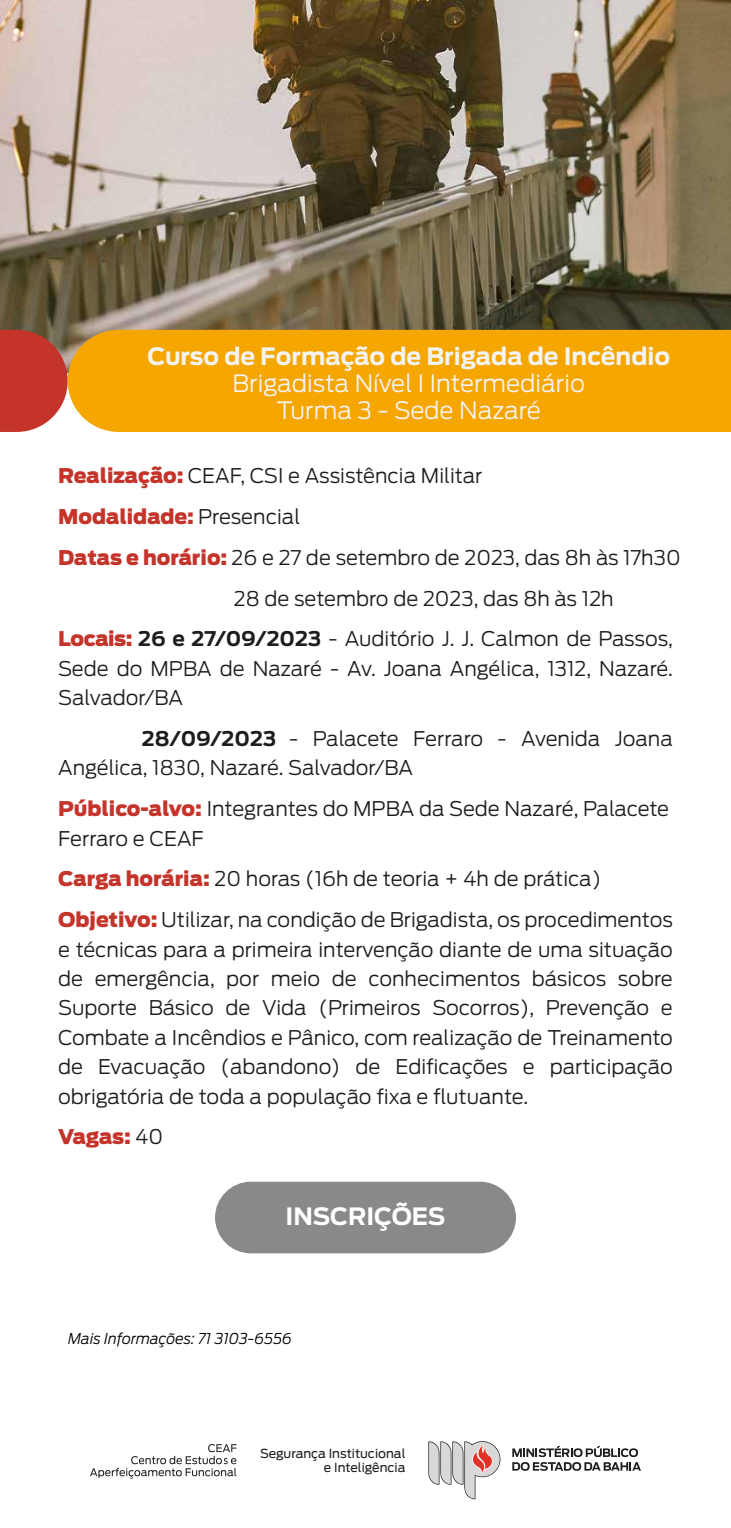
<style>
.page{position:relative;width:731px;height:1528px;background:#fff}
.page>*{position:absolute;margin:0;border:0;box-sizing:border-box;transform-origin:0 0}
.t1{font:300 23.71px/27.4px "Antenna";color:#f3f3f3;text-align:center}
.t2{font:700 23.71px "Antenna";color:#f3f3f3}
.t3{font:700 23.62px "Antenna";color:#fff}
.t4{font:300 20.12px/29.4px "Antenna";color:#1d1d1b}
.t5{font:900 20.12px "Antenna";color:#c4342b}
.t6{font:italic 300 14.88px "Antenna";color:#000}
.t7{font:12.42px/14px "Antenna";color:#1d1d1b;text-align:right}
.s1{font-weight:900;color:#c4342b}
.s2{font-weight:300;color:#1d1d1b}
.s3{font-weight:700}
</style>
<div class="page">
<img style="left:0;top:0;width:731px;height:330px">
<svg style="left:0;top:330px;width:68px;height:102px;background:#c24940"></svg>
<div style="left:68px;top:330px;width:663px;height:102px;background:#f5a601"></div>
<div style="left:215px;top:1181px;width:301px;height:72px;background:#8a8989;border-radius:36px"></div>
<svg style="left:428px;top:1441px;width:72px;height:58px"></svg>
<svg style="left:512px;top:1446px;width:129px;height:24px"></svg>
<svg style="left:90px;top:1444px;width:146px;height:34px"></svg>
<p class="t2" style="left:147px;top:342px;width:524px">Curso de Formação de Brigada de Incêndio</p>
<p class="t1" style="left:232px;top:370px;width:354px">Brigadista Nível I Intermediário<br>Turma 3 - Sede Nazaré</p>
<p class="t4" style="left:58px;top:461px;width:426px"><span class="s1">Realização:</span> CEAF, CSI e Assistência Militar</p>
<p class="t5" style="left:58px;top:505px;width:243px">Modalidade: <span class="s2">Presencial</span></p>
<p class="t4" style="left:58px;top:543px;width:624px"><span class="s1">Datas e horário:</span> 26 e 27 de setembro de 2023, das 8h às 17h30</p>
<p class="t4" style="left:234px;top:584px;width:381px">28 de setembro de 2023, das 8h às 12h</p>
<p class="t4" style="left:58px;top:624px;width:616px"><span class="s1">Locais:</span> <span class="s3">26 e 27/09/2023</span> - Auditório J. J. Calmon de Passos,</p>
<p class="t4" style="left:58px;top:654px;width:616px">Sede do MPBA de Nazaré - Av. Joana Angélica, 1312, Nazaré.<br>Salvador/BA</p>
<p class="t4" style="left:58px;top:724px;width:616px;text-indent:84px"><span class="s3">28/09/2023</span> - Palacete Ferraro - Avenida Joana<br>Angélica, 1830, Nazaré. Salvador/BA</p>
<p class="t4" style="left:58px;top:794px;width:612px"><span class="s1">Público-alvo:</span> Integrantes do MPBA da Sede Nazaré, Palacete<br>Ferraro e CEAF</p>
<p class="t4" style="left:58px;top:859px;width:616px;line-height:40.8px"><span class="s1">Carga horária:</span> 20 horas (16h de teoria + 4h de prática)<br><span class="s1">Objetivo:</span> Utilizar, na condição de Brigadista, os procedimentos</p>
<p class="t4" style="left:58px;top:934px;width:616px;text-align:justify">e técnicas para a primeira intervenção diante de uma situação de emergência, por meio de conhecimentos básicos sobre Suporte Básico de Vida (Primeiros Socorros), Prevenção e Combate a Incêndios e Pânico, com realização de Treinamento de Evacuação (abandono) de Edificações e participação obrigatória de toda a população fixa e flutuante.</p>
<p class="t5" style="left:58px;top:1125px;width:107px">Vagas: <span class="s2">40</span></p>
<p class="t3" style="left:285px;top:1202px;width:161px">INSCRIÇÕES</p>
<p class="t6" style="left:68px;top:1329px;width:225px">Mais Informações: 71 3103-6556</p>
<p class="t7" style="left:260px;top:1446px;width:147px">Segurança Institucional e Inteligência</p>
</div>
